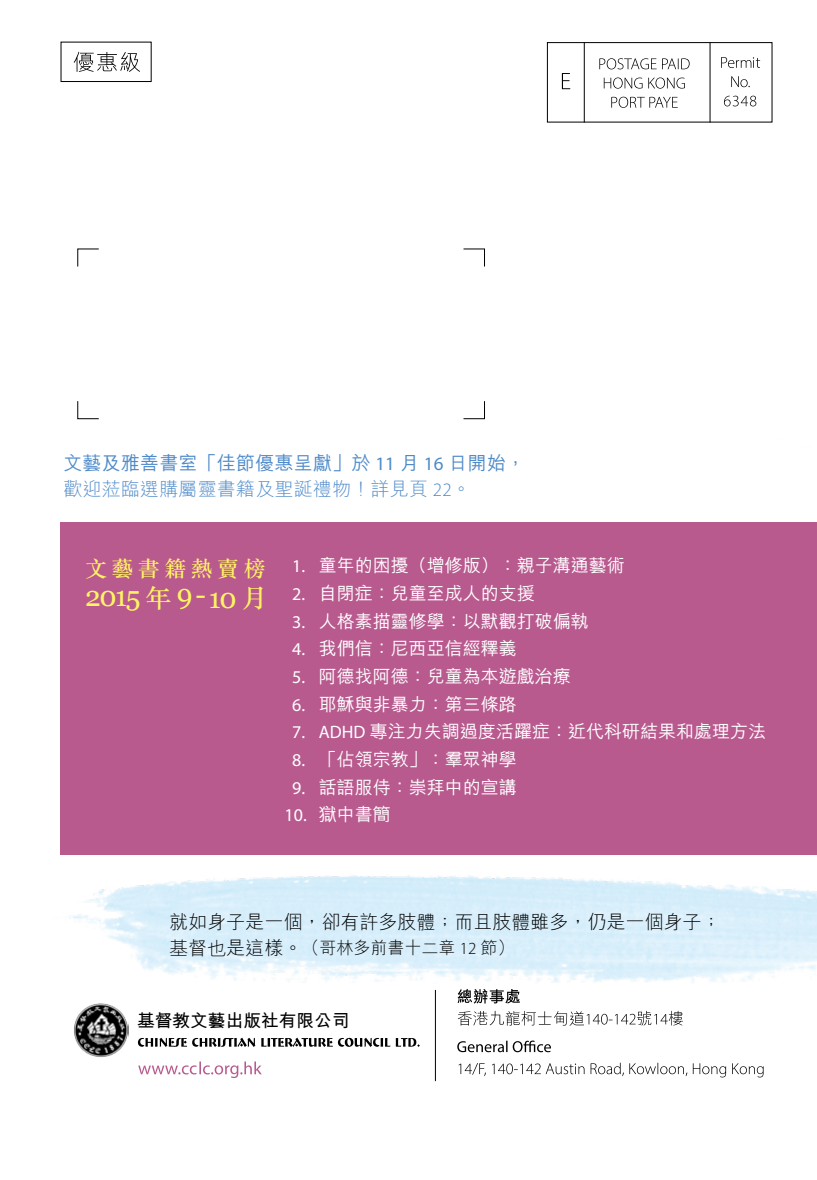
<style>
.page{position:relative;width:817px;height:1180px;background:#fff}
.page>*{position:absolute;margin:0;border:0;box-sizing:border-box;transform-origin:0 0}
.t1{font:28px "Georgia";letter-spacing:-.05em;color:#fff462}
.t2{font:500 22px "M Sung HK";letter-spacing:.2em;color:#fff462}
.t3{font:500 19px/26px "M Hei HK";letter-spacing:.01em;color:#4e8ac9}
.t4{font:300 19px "M Hei HK";color:#000}
.t5{font:500 18px "M Hei HK";color:#fff}
.t6{font:700 17.6px "M Hei HK";color:#000}
.t7{font:300 17px "M Hei HK";color:#000}
.s1{font-family:"Myriad Pro";font-weight:400}
.s2{font-weight:300}
.s3{font-family:"Myriad Pro";font-weight:300}
.s4{font-size:19px}
.s5{font-family:"Myriad Pro"}
</style>
<div class="page">
<img style="left:69px;top:101px;width:747px;height:981px">
<div style="left:60px;top:522px;width:756px;height:333px;background:#b95a8f"></div>
<svg style="left:138px;top:1037px;width:282px;height:9px"></svg>
<svg style="left:458px;top:1062px;width:305px;height:15px"></svg>
<svg style="left:457px;top:1040px;width:94px;height:12px"></svg>
<svg style="left:457px;top:1010px;width:226px;height:15px"></svg>
<svg style="left:457px;top:988px;width:63px;height:15px"></svg>
<img style="left:74px;top:1002px;width:54px;height:54px">
<hr style="left:435px;top:989px;width:1px;height:91px;background:#000">
<div style="left:60px;top:42px;width:92px;height:40px;border:1px solid #000"></div>
<svg style="left:74px;top:52px;width:66px;height:20px"></svg>
<svg style="left:77px;top:248px;width:22px;height:19px"></svg>
<svg style="left:463px;top:248px;width:22px;height:19px"></svg>
<svg style="left:77px;top:400px;width:22px;height:19px"></svg>
<svg style="left:463px;top:400px;width:22px;height:19px"></svg>
<svg style="left:138px;top:1061px;width:124px;height:16px"></svg>
<div style="left:546px;top:42px;width:226px;height:81px;border:1px solid #000"></div>
<hr style="left:583px;top:42px;width:1px;height:81px;background:#000">
<svg style="left:561px;top:73px;width:9px;height:16px"></svg>
<svg style="left:611px;top:97px;width:66px;height:11px"></svg>
<svg style="left:603px;top:77px;width:81px;height:12px"></svg>
<svg style="left:599px;top:58px;width:90px;height:11px"></svg>
<hr style="left:709px;top:42px;width:1px;height:81px;background:#000">
<svg style="left:723px;top:96px;width:33px;height:10px"></svg>
<svg style="left:731px;top:76px;width:18px;height:11px"></svg>
<svg style="left:721px;top:57px;width:39px;height:11px"></svg>
<p class="t3" style="left:63px;top:448px;width:463px">文藝及雅善書室「佳節優惠呈獻」於 <span class="s1">11</span> 月 <span class="s1">16</span> 日開始，<span class="s2">歡迎蒞臨選購屬靈書籍及聖誕禮物！詳見頁</span> <span class="s3">22</span><span class="s2">。</span></p>
<p class="t2" style="left:85px;top:553px;width:182px">文藝書籍熱賣榜</p>
<h1 class="t1" style="left:85px;top:575px;width:184px">2015<sub>年</sub>9-10<sub>月</sub></h1>
<p class="t5" style="left:292px;top:552px;width:334px"><span class="s1">1.</span> 童年的困擾（增修版）：親子溝通藝術</p>
<p class="t5" style="left:292px;top:580px;width:244px"><span class="s1">2.</span> 自閉症：兒童至成人的支援</p>
<p class="t5" style="left:292px;top:607px;width:298px"><span class="s1">3.</span> 人格素描靈修學：以默觀打破偏執</p>
<p class="t5" style="left:292px;top:635px;width:226px"><span class="s1">4.</span> 我們信：尼西亞信經釋義</p>
<p class="t5" style="left:292px;top:663px;width:280px"><span class="s1">5.</span> 阿德找阿德：兒童為本遊戲治療</p>
<p class="t5" style="left:292px;top:690px;width:226px"><span class="s1">6.</span> 耶穌與非暴力：第三條路</p>
<p class="t5" style="left:292px;top:718px;width:475px"><span class="s1">7. ADHD</span> 專注力失調過度活躍症：近代科研結果和處理方法</p>
<p class="t5" style="left:292px;top:746px;width:226px"><span class="s1">8.</span> 「佔領宗教」：羣眾神學</p>
<p class="t5" style="left:292px;top:773px;width:226px"><span class="s1">9.</span> 話語服侍：崇拜中的宣講</p>
<p class="t5" style="left:284px;top:801px;width:108px"><span class="s1">10.</span> 獄中書簡</p>
<p class="t4" style="left:169px;top:908px;width:552px">就如身子是一個，卻有許多肢體；而且肢體雖多，仍是一個身子；</p>
<p class="t7" style="left:169px;top:935px;width:347px"><span class="s4">基督也是這樣。</span>（哥林多前書十二章 <span class="s5">12</span> 節）</p>
<p class="t6" style="left:137px;top:1007px;width:213px">基督教文藝出版社有限公司</p>
</div>
